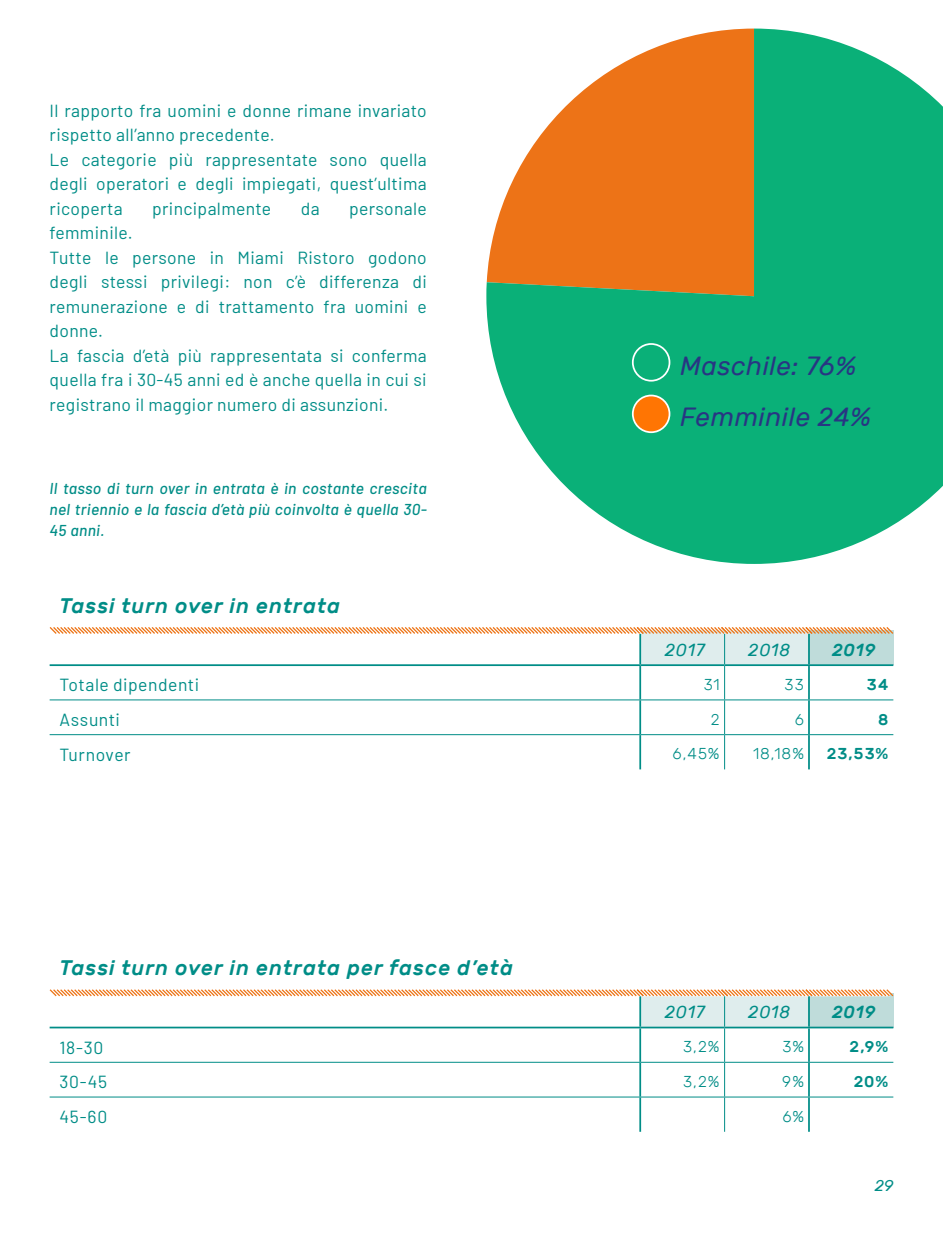
<style>
.page{position:relative;width:943px;height:1241px;background:#fff}
.page>*{position:absolute;margin:0;border:0;box-sizing:border-box;transform-origin:0 0}
.t1{font:italic 26.25px/51.4px "Rubik";letter-spacing:.02em;color:#283583}
.t2{font:italic 500 21px "Rubik";letter-spacing:.05em;color:#008d87}
.t3{font:17.5px/24.5px "Barlow";letter-spacing:.02em;color:#008d87}
.t4{font:italic 17.5px "Rubik";letter-spacing:.05em;color:#008d87}
.t5{font:italic 500 17.5px "Rubik";letter-spacing:.05em;color:#008d87}
.t6{font:italic 500 15.75px/21px "Barlow";letter-spacing:.02em;color:#008d87;text-align:justify}
.t7{font:300 15.75px "Rubik";letter-spacing:.06em;color:#008d87}
.t8{font:500 15.75px "Rubik";letter-spacing:.07em;color:#008d87}
.t9{font:italic 15.75px "Rubik";color:#008d87}
</style>
<div class="page">
<svg style="left:486px;top:29px;width:457px;height:535px;fill:#0ab078"></svg>
<div style="left:632px;top:344px;width:37px;height:36px;background:#0ab078;border-radius:50%"></div>
<div style="left:632px;top:343px;width:38px;height:38px;border:2px solid #fff;border-radius:50%"></div>
<div style="left:632px;top:395px;width:37px;height:37px;background:#ff7503;border-radius:50%"></div>
<div style="left:632px;top:394px;width:38px;height:39px;border:2px solid #fff;border-radius:50%"></div>
<hr style="left:639px;top:666px;width:2px;height:33px;background:#008d87">
<hr style="left:639px;top:700px;width:2px;height:34px;background:#008d87">
<hr style="left:724px;top:666px;width:1px;height:33px;background:#008d87">
<hr style="left:724px;top:700px;width:1px;height:34px;background:#008d87">
<hr style="left:50px;top:664px;width:590px;height:2px;background:#008d87">
<hr style="left:640px;top:664px;width:84px;height:2px;background:#008d87">
<hr style="left:724px;top:664px;width:85px;height:2px;background:#008d87">
<hr style="left:809px;top:664px;width:84px;height:2px;background:#008d87">
<hr style="left:808px;top:666px;width:1px;height:33px;background:#008d87">
<hr style="left:808px;top:700px;width:1px;height:34px;background:#008d87">
<hr style="left:50px;top:699px;width:590px;height:1px;background:#008d87">
<hr style="left:640px;top:699px;width:84px;height:1px;background:#008d87">
<hr style="left:724px;top:699px;width:85px;height:1px;background:#008d87">
<hr style="left:809px;top:699px;width:84px;height:1px;background:#008d87">
<hr style="left:50px;top:734px;width:590px;height:1px;background:#008d87">
<hr style="left:640px;top:734px;width:84px;height:1px;background:#008d87">
<hr style="left:724px;top:734px;width:85px;height:1px;background:#008d87">
<hr style="left:809px;top:734px;width:84px;height:1px;background:#008d87">
<hr style="left:639px;top:735px;width:2px;height:34px;background:#008d87">
<hr style="left:808px;top:735px;width:1px;height:34px;background:#008d87">
<hr style="left:724px;top:735px;width:1px;height:34px;background:#008d87">
<svg style="left:49px;top:627px;width:845px;height:38px"></svg>
<hr style="left:639px;top:1028px;width:2px;height:33px;background:#008d87">
<hr style="left:639px;top:1062px;width:2px;height:34px;background:#008d87">
<hr style="left:724px;top:1028px;width:1px;height:33px;background:#008d87">
<hr style="left:724px;top:1062px;width:1px;height:34px;background:#008d87">
<hr style="left:50px;top:1026px;width:590px;height:2px;background:#008d87">
<hr style="left:640px;top:1026px;width:84px;height:2px;background:#008d87">
<hr style="left:724px;top:1026px;width:85px;height:2px;background:#008d87">
<hr style="left:809px;top:1026px;width:84px;height:2px;background:#008d87">
<hr style="left:808px;top:1028px;width:1px;height:33px;background:#008d87">
<hr style="left:808px;top:1062px;width:1px;height:34px;background:#008d87">
<hr style="left:50px;top:1061px;width:590px;height:1px;background:#008d87">
<hr style="left:640px;top:1061px;width:84px;height:1px;background:#008d87">
<hr style="left:724px;top:1061px;width:85px;height:1px;background:#008d87">
<hr style="left:809px;top:1061px;width:84px;height:1px;background:#008d87">
<hr style="left:50px;top:1096px;width:590px;height:1px;background:#008d87">
<hr style="left:640px;top:1096px;width:84px;height:1px;background:#008d87">
<hr style="left:724px;top:1096px;width:85px;height:1px;background:#008d87">
<hr style="left:809px;top:1096px;width:84px;height:1px;background:#008d87">
<hr style="left:639px;top:1097px;width:2px;height:34px;background:#008d87">
<hr style="left:808px;top:1097px;width:1px;height:34px;background:#008d87">
<hr style="left:724px;top:1097px;width:1px;height:34px;background:#008d87">
<svg style="left:49px;top:989px;width:845px;height:38px"></svg>
<p class="t3" style="left:50px;top:97px;width:379px">Il rapporto fra uomini e donne rimane invariato rispetto all’anno precedente.<br>Le categorie più rappresentate sono quella degli operatori e degli impiegati, quest’ultima ricoperta</p>
<p class="t3" style="left:152px;top:195px;width:121px">principalmente</p>
<p class="t3" style="left:301px;top:195px;width:20px">da</p>
<p class="t3" style="left:349px;top:195px;width:79px">personale</p>
<p class="t3" style="left:50px;top:220px;width:379px">femminile.<br>Tutte le persone in Miami Ristoro godono degli stessi privilegi: non c’è differenza di remunerazione e di trattamento fra uomini e donne.<br>La fascia d’età più rappresentata si conferma quella fra i 30-45 anni ed è anche quella in cui si registrano il maggior numero di assunzioni.</p>
<p class="t6" style="left:50px;top:477px;width:379px">Il tasso di turn over in entrata è in costante crescita nel triennio e la fascia d’età più coinvolta è quella 30- 45 anni.</p>
<p class="t2" style="left:60px;top:593px;width:282px">Tassi turn over in entrata</p>
<h1 class="t1" style="left:680px;top:340px;width:193px">Maschile: 76%<br>Femminile 24%</h1>
<p class="t4" style="left:665px;top:639px;width:42px">2017</p>
<p class="t4" style="left:748px;top:639px;width:44px">2018</p>
<p class="t5" style="left:832px;top:639px;width:45px">2019</p>
<p class="t3" style="left:60px;top:672px;width:141px">Totale dipendenti</p>
<p class="t7" style="left:703px;top:675px;width:17px">31</p>
<p class="t7" style="left:784px;top:675px;width:21px">33</p>
<p class="t8" style="left:867px;top:675px;width:23px">34</p>
<p class="t3" style="left:60px;top:706px;width:62px">Assunti</p>
<p class="t7" style="left:710px;top:709px;width:10px">2</p>
<p class="t7" style="left:794px;top:709px;width:11px">6</p>
<p class="t8" style="left:878px;top:709px;width:12px">8</p>
<p class="t3" style="left:60px;top:741px;width:73px">Turnover</p>
<p class="t7" style="left:672px;top:744px;width:49px">6,45%</p>
<p class="t7" style="left:753px;top:744px;width:52px">18,18%</p>
<p class="t8" style="left:827px;top:744px;width:63px">23,53%</p>
<p class="t2" style="left:60px;top:955px;width:455px">Tassi turn over in entrata per fasce d’età</p>
<p class="t4" style="left:665px;top:1001px;width:42px">2017</p>
<p class="t4" style="left:748px;top:1001px;width:44px">2018</p>
<p class="t5" style="left:832px;top:1001px;width:45px">2019</p>
<p class="t3" style="left:60px;top:1034px;width:45px">18-30</p>
<p class="t7" style="left:683px;top:1037px;width:38px">3,2%</p>
<p class="t7" style="left:782px;top:1037px;width:23px">3%</p>
<p class="t8" style="left:849px;top:1037px;width:40px">2,9%</p>
<p class="t3" style="left:60px;top:1068px;width:49px">30-45</p>
<p class="t7" style="left:683px;top:1072px;width:38px">3,2%</p>
<p class="t7" style="left:782px;top:1072px;width:23px">9%</p>
<p class="t8" style="left:853px;top:1072px;width:36px">20%</p>
<p class="t3" style="left:60px;top:1103px;width:49px">45-60</p>
<p class="t7" style="left:782px;top:1106px;width:23px">6%</p>
<p class="t9" style="left:874px;top:1176px;width:20px">29</p>
</div>
